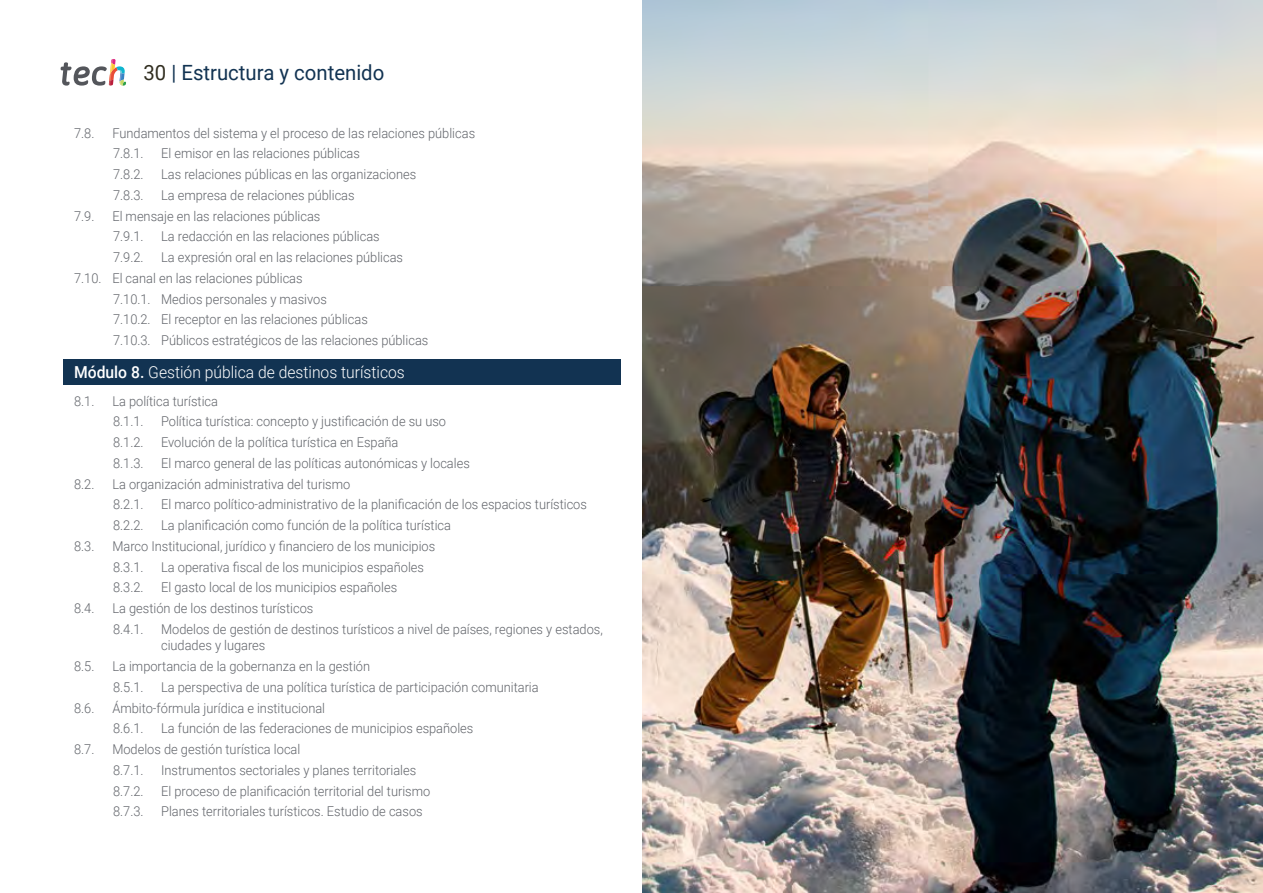
<style>
.page{position:relative;width:1263px;height:893px;background:#fff}
.page>*{position:absolute;margin:0;border:0;box-sizing:border-box;transform-origin:0 0}
.t1{font:21px "Roboto";color:#123352}
.t2{font:300 16.5px "Roboto";color:#fff;scale:.95 1}
.t3{font:300 13.5px/20.7px "Roboto";color:#61646a;scale:.95 1}
.s1{color:#312e20}
.s2{font-weight:500}
</style>
<div class="page">
<img style="left:642px;top:0;width:621px;height:893px">
<svg style="left:61px;top:59px;width:65px;height:27px"></svg>
<div style="left:63px;top:360px;width:557px;height:25px;background:#123352"></div>
<h1 class="t1" style="left:144px;top:57px;width:242px"><span class="s1">30</span> | Estructura y contenido</h1>
<p class="t3" style="left:74px;top:122px;width:23px">7.8.</p>
<p class="t3" style="left:112px;top:122px;width:383px">Fundamentos del sistema y el proceso de las relaciones públicas<br>7.8.1.</p>
<p class="t3" style="left:161px;top:143px;width:211px">El emisor en las relaciones públicas</p>
<p class="t3" style="left:113px;top:164px;width:34px">7.8.2.</p>
<p class="t3" style="left:161px;top:164px;width:270px">Las relaciones públicas en las organizaciones</p>
<p class="t3" style="left:113px;top:184px;width:34px">7.8.3.</p>
<p class="t3" style="left:161px;top:184px;width:205px">La empresa de relaciones públicas</p>
<p class="t3" style="left:74px;top:205px;width:23px">7.9.</p>
<p class="t3" style="left:112px;top:205px;width:220px">El mensaje en las relaciones públicas<br>7.9.1.</p>
<p class="t3" style="left:161px;top:226px;width:232px">La redacción en las relaciones públicas</p>
<p class="t3" style="left:113px;top:247px;width:34px">7.9.2.</p>
<p class="t3" style="left:161px;top:247px;width:256px">La expresión oral en las relaciones públicas</p>
<p class="t3" style="left:74px;top:267px;width:242px">7.10. El canal en las relaciones públicas</p>
<p class="t3" style="left:113px;top:288px;width:227px">7.10.1. Medios personales y masivos</p>
<p class="t3" style="left:113px;top:309px;width:270px">7.10.2. El receptor en las relaciones públicas</p>
<p class="t3" style="left:113px;top:330px;width:333px">7.10.3. Públicos estratégicos de las relaciones públicas</p>
<p class="t2" style="left:74px;top:361px;width:350px"><span class="s2">Módulo 8.</span> Gestión pública de destinos turísticos</p>
<p class="t3" style="left:74px;top:390px;width:23px">8.1.</p>
<p class="t3" style="left:112px;top:390px;width:113px">La política turística<br>8.1.1.</p>
<p class="t3" style="left:161px;top:411px;width:301px">Política turística: concepto y justificación de su uso</p>
<p class="t3" style="left:113px;top:431px;width:34px">8.1.2.</p>
<p class="t3" style="left:161px;top:431px;width:251px">Evolución de la política turística en España</p>
<p class="t3" style="left:113px;top:452px;width:34px">8.1.3.</p>
<p class="t3" style="left:161px;top:452px;width:326px">El marco general de las políticas autonómicas y locales</p>
<p class="t3" style="left:74px;top:473px;width:23px">8.2.</p>
<p class="t3" style="left:112px;top:473px;width:252px">La organización administrativa del turismo<br>8.2.1.</p>
<p class="t3" style="left:161px;top:494px;width:450px">El marco político-administrativo de la planificación de los espacios turísticos</p>
<p class="t3" style="left:113px;top:514px;width:34px">8.2.2.</p>
<p class="t3" style="left:161px;top:514px;width:307px">La planificación como función de la política turística</p>
<p class="t3" style="left:74px;top:535px;width:23px">8.3.</p>
<p class="t3" style="left:112px;top:535px;width:341px">Marco Institucional, jurídico y financiero de los municipios<br>8.3.1.</p>
<p class="t3" style="left:161px;top:556px;width:278px">La operativa fiscal de los municipios españoles</p>
<p class="t3" style="left:113px;top:577px;width:34px">8.3.2.</p>
<p class="t3" style="left:161px;top:577px;width:250px">El gasto local de los municipios españoles</p>
<p class="t3" style="left:74px;top:597px;width:23px">8.4.</p>
<p class="t3" style="left:112px;top:597px;width:213px">La gestión de los destinos turísticos<br>8.4.1.</p>
<p class="t3" style="left:161px;top:620px;width:466px;line-height:16.5px">Modelos de gestión de destinos turísticos a nivel de países, regiones y estados, ciudades y lugares</p>
<p class="t3" style="left:74px;top:655px;width:23px">8.5.</p>
<p class="t3" style="left:112px;top:655px;width:273px">La importancia de la gobernanza en la gestión<br>8.5.1.</p>
<p class="t3" style="left:161px;top:676px;width:399px">La perspectiva de una política turística de participación comunitaria</p>
<p class="t3" style="left:74px;top:697px;width:23px">8.6.</p>
<p class="t3" style="left:112px;top:697px;width:225px">Ámbito-fórmula jurídica e institucional<br>8.6.1.</p>
<p class="t3" style="left:161px;top:718px;width:330px">La función de las federaciones de municipios españoles</p>
<p class="t3" style="left:74px;top:738px;width:23px">8.7.</p>
<p class="t3" style="left:112px;top:738px;width:199px">Modelos de gestión turística local<br>8.7.1.</p>
<p class="t3" style="left:161px;top:759px;width:270px">Instrumentos sectoriales y planes territoriales</p>
<p class="t3" style="left:113px;top:780px;width:34px">8.7.2.</p>
<p class="t3" style="left:161px;top:780px;width:285px">El proceso de planificación territorial del turismo</p>
<p class="t3" style="left:113px;top:801px;width:34px">8.7.3.</p>
<p class="t3" style="left:161px;top:801px;width:277px">Planes territoriales turísticos. Estudio de casos</p>
</div>
